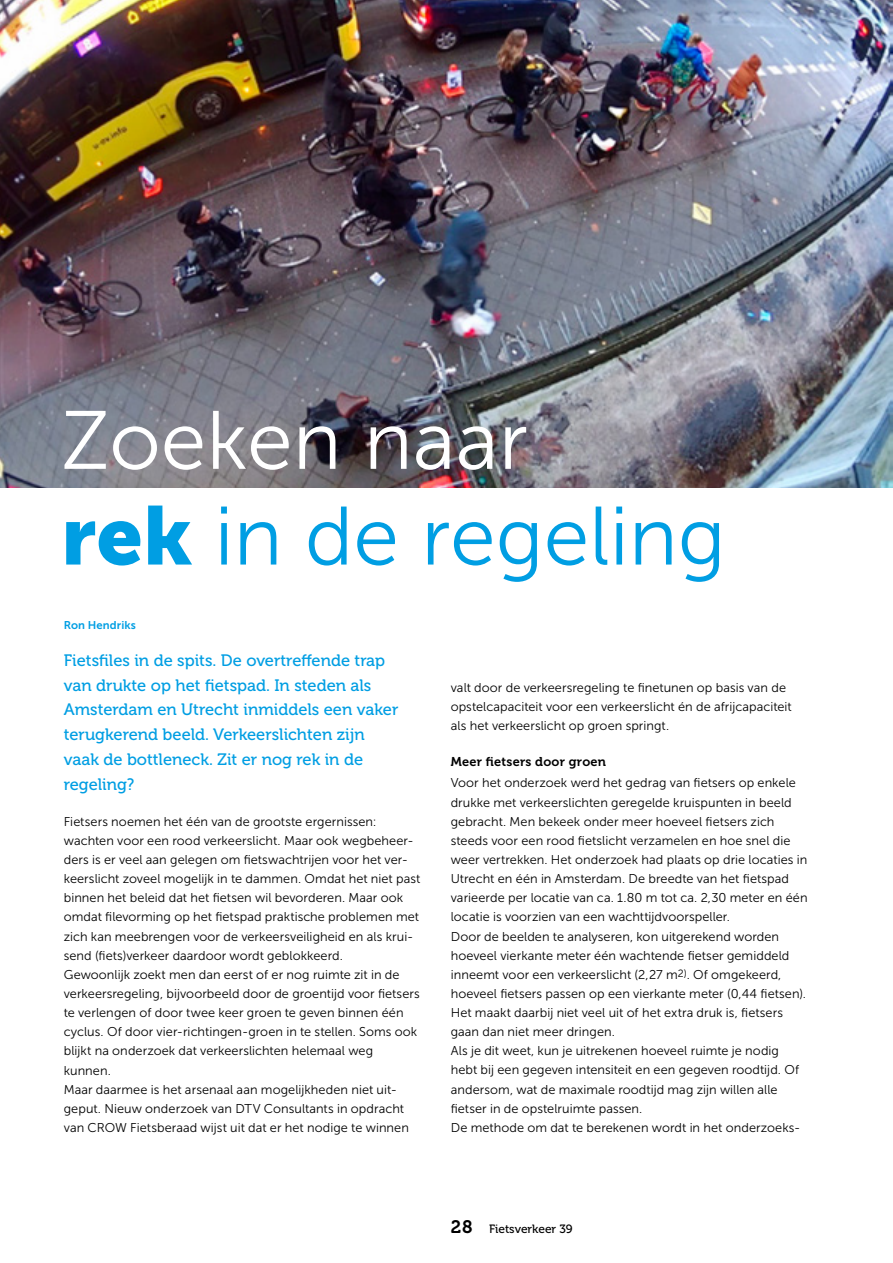
<style>
.page{position:relative;width:893px;height:1263px;background:#fff}
.page>*{position:absolute;margin:0;border:0;box-sizing:border-box;transform-origin:0 0}
.t1{font:82.5px/95.7px "Museo Sans 300";color:#009ee3}
.t2{font:16.5px/24.8px "Museo 500";color:#009ee3}
.t3{font:12.75px/19.2px "Museo Sans 300";letter-spacing:.005em;color:#000}
.t4{font:12.75px "Museo 700";letter-spacing:.02em;color:#000}
.t5{font:12px "Museo 500";color:#000}
.t6{font:11.25px "Museo Sans 700";letter-spacing:.01em;color:#009ee3}
.s1{color:#fff}
.s2{font-family:"Museo Sans 900"}
.s3{font-family:"Museo 700";font-size:18px}
</style>
<div class="page">
<img style="left:0;top:0;width:893px;height:488px">
<h1 class="t1" style="left:61px;top:393px;width:666px"><span class="s1">Zoeken naar<br></span><span class="s2">rek</span> in de regeling</h1>
<p class="t6" style="left:64px;top:619px;width:74px">Ron Hendriks</p>
<p class="t2" style="left:64px;top:648px;width:336px">Fietsfiles in de spits. De overtreffende trap van drukte op het fietspad. In steden als Amsterdam en Utrecht inmiddels een vaker terugkerend beeld. Verkeerslichten zijn vaak de bottleneck. Zit er nog rek in de regeling?</p>
<p class="t3" style="left:451px;top:678px;width:342px">valt door de verkeersregeling te finetunen op basis van de opstelcapaciteit voor een verkeerslicht én de afrijcapaciteit als het verkeerslicht op groen springt.</p>
<p class="t4" style="left:451px;top:754px;width:157px">Meer fietsers door groen</p>
<p class="t3" style="left:451px;top:773px;width:358px">Voor het onderzoek werd het gedrag van fietsers op enkele drukke met verkeerslichten geregelde kruispunten in beeld gebracht. Men bekeek onder meer hoeveel fietsers zich steeds voor een rood fietslicht verzamelen en hoe snel die weer vertrekken. Het onderzoek had plaats op drie locaties in Utrecht en één in Amsterdam. De breedte van het fietspad varieerde per locatie van ca. 1.80 m tot ca. 2,30 meter en één locatie is voorzien van een wachttijdvoorspeller.<br>Door de beelden te analyseren, kon uitgerekend worden hoeveel vierkante meter één wachtende fietser gemiddeld inneemt voor een verkeerslicht (2,27 m<sup>2)</sup>. Of omgekeerd, hoeveel fietsers passen op een vierkante meter (0,44 fietsen).<br>Het maakt daarbij niet veel uit of het extra druk is, fietsers gaan dan niet meer dringen.<br>Als je dit weet, kun je uitrekenen hoeveel ruimte je nodig hebt bij een gegeven intensiteit en een gegeven roodtijd. Of andersom, wat de maximale roodtijd mag zijn willen alle fietser in de opstelruimte passen.<br>De methode om dat te berekenen wordt in het onderzoeks-</p>
<p class="t3" style="left:64px;top:812px;width:358px">Fietsers noemen het één van de grootste ergernissen: wachten voor een rood verkeerslicht. Maar ook wegbeheer&shy;ders is er veel aan gelegen om fietswachtrijen voor het ver&shy;keerslicht zoveel mogelijk in te dammen. Omdat het niet past binnen het beleid dat het fietsen wil bevorderen. Maar ook omdat filevorming op het fietspad praktische problemen met zich kan meebrengen voor de verkeersveiligheid en als krui&shy;send (fiets)verkeer daardoor wordt geblokkeerd.<br>Gewoonlijk zoekt men dan eerst of er nog ruimte zit in de verkeersregeling, bijvoorbeeld door de groentijd voor fietsers te verlengen of door twee keer groen te geven binnen één cyclus. Of door vier-richtingen-groen in te stellen. Soms ook blijkt na onderzoek dat verkeerslichten helemaal weg kunnen.<br>Maar daarmee is het arsenaal aan mogelijkheden niet uit&shy;geput. Nieuw onderzoek van DTV Consultants in opdracht van CROW Fietsberaad wijst uit dat er het nodige te winnen</p>
<p class="t5" style="left:451px;top:1222px;width:123px"><span class="s3">28</span> Fietsverkeer 39</p>
</div>
